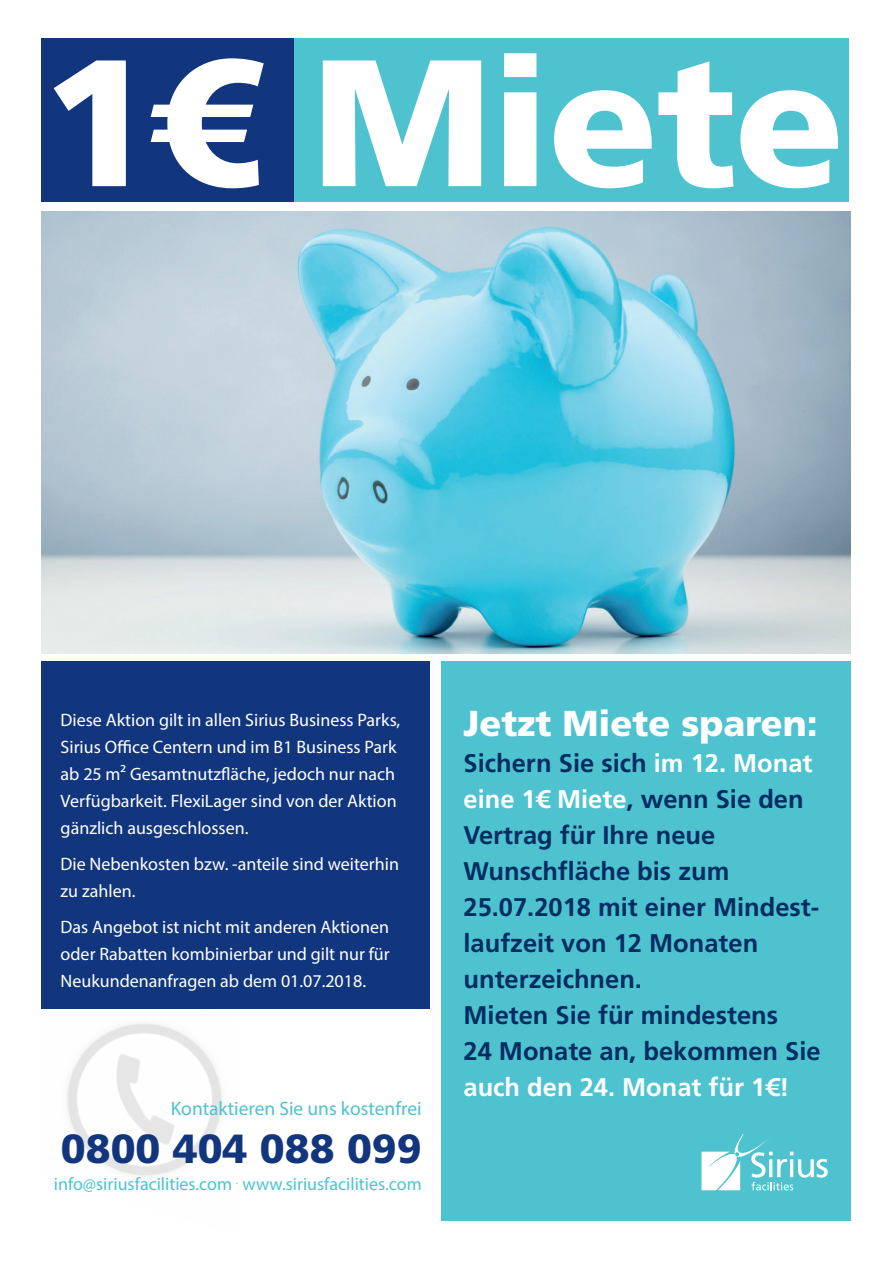
<style>
.page{position:relative;width:893px;height:1263px;background:#fff}
.page>*{position:absolute;margin:0;border:0;box-sizing:border-box;transform-origin:0 0}
.t1{font:900 180px "Frutiger LT Std";letter-spacing:-.01em;color:#fff}
.t2{font:900 40.65px "Frutiger LT Std";color:#11367e}
.t3{font:900 36px "Frutiger LT Std";color:#fff}
.t4{font:27px "Myriad Pro";color:#fff}
.t5{font:700 25.5px/36px "Frutiger LT Std";color:#002c62}
.t6{font:700 25.5px "Frutiger LT Std";color:#fff}
.t7{font:19.5px "Myriad Pro";color:#4ec3cf}
.t8{font:18px/27px "Myriad Pro";color:#fff}
.t9{font:18px "Myriad Pro";color:#4ec3cf}
.s1{color:#fff}
</style>
<div class="page">
<img style="left:67px;top:1023px;width:155px;height:153px">
<div style="left:441px;top:661px;width:409px;height:559px;background:#4ec3cf"></div>
<div style="left:41px;top:38px;width:253px;height:164px;background:#11367e"></div>
<div style="left:294px;top:38px;width:555px;height:164px;background:#4ec3cf"></div>
<div style="left:41px;top:661px;width:388px;height:347px;background:#11367e"></div>
<svg style="left:701px;top:1134px;width:127px;height:56px"></svg>
<img style="left:41px;top:212px;width:809px;height:441px">
<h1 class="t1" style="left:42px;top:14px;width:804px">1€ Miete</h1>
<h3 class="t4" style="left:472px;top:100px;width:244px">Gebäude 290-292, EG</h3>
<p class="t8" style="left:61px;top:707px;width:341px">Diese Aktion gilt in allen Sirius Business Parks, Sirius Office Centern und im B1 Business Park ab 25 m² Gesamtnutzfläche, jedoch nur nach Verfügbarkeit. FlexiLager sind von der Aktion gänzlich ausgeschlossen.</p>
<p class="t8" style="left:61px;top:851px;width:340px">Die Nebenkosten bzw. -anteile sind weiterhin zu zahlen.</p>
<p class="t8" style="left:61px;top:914px;width:331px;text-align:justify">Das Angebot ist nicht mit anderen Aktionen oder Rabatten kombinierbar und gilt nur für Neukundenanfragen ab dem 01.07.2018.</p>
<p class="t7" style="left:171px;top:1096px;width:252px">Kontaktieren Sie uns kostenfrei</p>
<h2 class="t2" style="left:61px;top:1124px;width:362px">0800 404 088 099</h2>
<p class="t9" style="left:54px;top:1173px;width:369px">info@siriusfacilities.com <sup>.</sup> www.siriusfacilities.com</p>
<h3 class="t3" style="left:463px;top:701px;width:356px">Jetzt Miete sparen:</h3>
<h3 class="t5" style="left:463px;top:745px;width:359px">Sichern Sie sich <span class="s1">im 12. Monat eine 1€ Miete</span>, wenn Sie den<br>Vertrag für Ihre neue<br>Wunschfläche bis zum<br>25.07.2018 mit einer Mindest&shy;laufzeit von 12 Monaten unterzeichnen.<br>Mieten Sie für mindestens<br>24 Monate an, bekommen Sie</h3>
<h3 class="t6" style="left:463px;top:1072px;width:327px">auch den 24. Monat für 1€!</h3>
</div>
